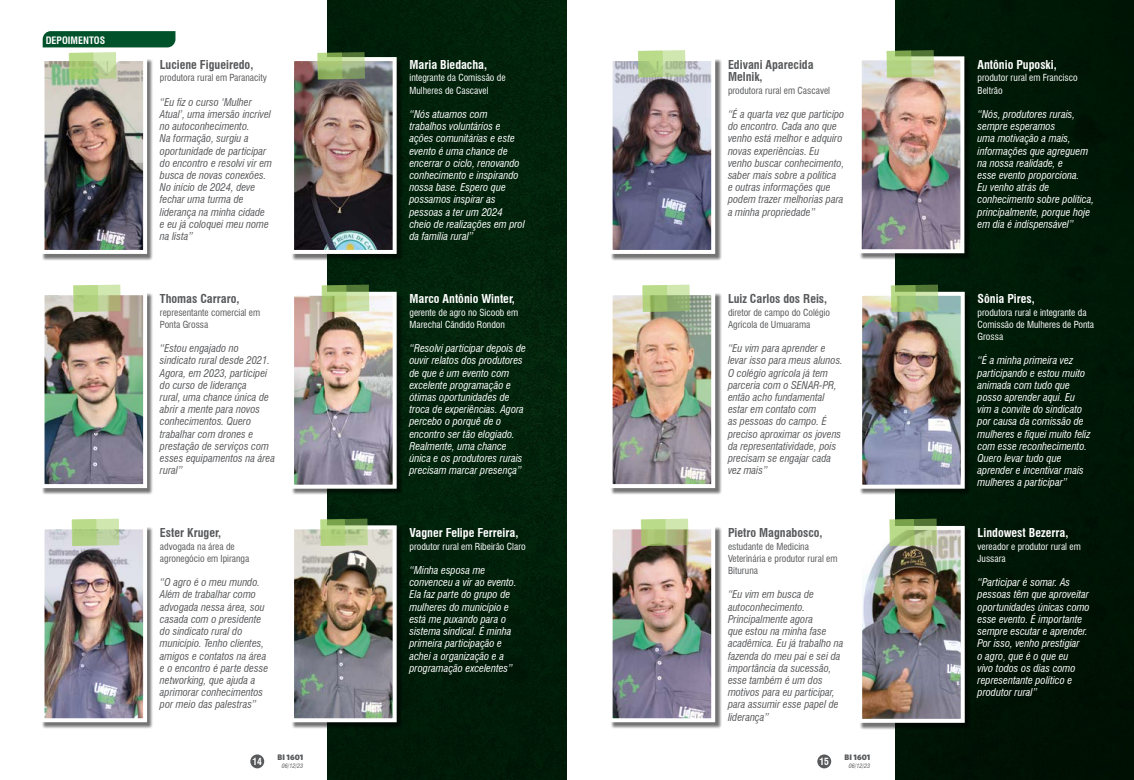
<style>
.page{position:relative;width:1134px;height:780px;background:#fff}
.page>*{position:absolute;margin:0;border:0;box-sizing:border-box;transform-origin:0 0}
.t1{font:700 condensed 12px/12.2px "Swiss 721 BT";color:#58595b}
.t2{font:700 condensed 12px "Swiss 721 BT";color:#fff}
.t3{font:italic condensed 10.5px/12.2px "Swiss 721 BT";color:#58595b}
.t4{font:italic condensed 10.5px/12.2px "Swiss 721 BT";color:#fff}
.t5{font:700 condensed 10px "Swiss 721 BT";color:#fff}
.t6{font:700 condensed 9.6px "Swiss 721 BT";color:#fff}
.t7{font:condensed 9.5px/12.2px "Swiss 721 BT";color:#fff}
.t8{font:condensed 9.5px/12.2px "Swiss 721 BT";color:#58595b}
.t9{font:900 8px "Whitney HTF";color:#58595b}
.t10{font:italic condensed 6px "Swiss 721 BT";color:#58595b}
</style>
<div class="page">
<div style="left:250px;top:754px;width:14px;height:14px;background:#58595b;border-radius:50%"></div>
<div style="left:817px;top:754px;width:14px;height:14px;background:#58595b;border-radius:50%"></div>
<img style="left:327px;top:0;width:239px;height:780px">
<div style="left:42px;top:59px;width:111px;height:201px;background:#000;opacity:.55"></div>
<img style="left:46px;top:79px;width:96px;height:170px">
<div style="left:41px;top:57px;width:106px;height:197px;border:4px solid #fff"></div>
<div style="left:291px;top:59px;width:112px;height:201px;background:#000;opacity:.55"></div>
<img style="left:295px;top:62px;width:97px;height:187px">
<div style="left:290px;top:57px;width:107px;height:197px;border:4px solid #fff"></div>
<div style="left:42px;top:293px;width:111px;height:201px;background:#000;opacity:.55"></div>
<img style="left:46px;top:296px;width:96px;height:187px">
<div style="left:41px;top:291px;width:106px;height:197px;border:4px solid #fff"></div>
<div style="left:291px;top:293px;width:112px;height:202px;background:#000;opacity:.55"></div>
<img style="left:295px;top:297px;width:97px;height:186px">
<div style="left:290px;top:292px;width:107px;height:196px;border:4px solid #fff"></div>
<div style="left:42px;top:527px;width:111px;height:201px;background:#000;opacity:.55"></div>
<img style="left:46px;top:530px;width:96px;height:187px">
<div style="left:41px;top:525px;width:106px;height:197px;border:4px solid #fff"></div>
<div style="left:291px;top:527px;width:112px;height:201px;background:#000;opacity:.55"></div>
<img style="left:295px;top:530px;width:97px;height:187px">
<div style="left:290px;top:525px;width:107px;height:197px;border:4px solid #fff"></div>
<div style="left:896px;top:0;width:238px;height:780px;background:#001706"></div>
<div style="left:610px;top:59px;width:111px;height:201px;background:#000;opacity:.55"></div>
<img style="left:614px;top:62px;width:96px;height:187px">
<div style="left:609px;top:57px;width:106px;height:197px;border:4px solid #fff"></div>
<div style="left:859px;top:58px;width:112px;height:202px;background:#000;opacity:.55"></div>
<img style="left:863px;top:61px;width:96px;height:187px">
<div style="left:858px;top:56px;width:106px;height:197px;border:4px solid #fff"></div>
<div style="left:610px;top:293px;width:111px;height:201px;background:#000;opacity:.55"></div>
<img style="left:614px;top:296px;width:96px;height:187px">
<div style="left:609px;top:291px;width:106px;height:197px;border:4px solid #fff"></div>
<div style="left:859px;top:293px;width:112px;height:202px;background:#000;opacity:.55"></div>
<img style="left:863px;top:297px;width:97px;height:186px">
<div style="left:858px;top:292px;width:107px;height:196px;border:4px solid #fff"></div>
<div style="left:610px;top:527px;width:111px;height:201px;background:#000;opacity:.55"></div>
<img style="left:614px;top:530px;width:96px;height:187px">
<div style="left:609px;top:525px;width:106px;height:197px;border:4px solid #fff"></div>
<div style="left:859px;top:527px;width:112px;height:202px;background:#000;opacity:.55"></div>
<img style="left:863px;top:531px;width:97px;height:186px">
<div style="left:858px;top:526px;width:107px;height:196px;border:4px solid #fff"></div>
<svg style="left:642px;top:284px;width:48px;height:28px"></svg>
<svg style="left:638px;top:50px;width:48px;height:27px"></svg>
<svg style="left:641px;top:518px;width:47px;height:28px"></svg>
<svg style="left:891px;top:284px;width:47px;height:28px"></svg>
<svg style="left:886px;top:50px;width:48px;height:27px"></svg>
<svg style="left:889px;top:518px;width:48px;height:28px"></svg>
<svg style="left:73px;top:284px;width:48px;height:28px"></svg>
<svg style="left:43px;top:31px;width:132px;height:48px"></svg>
<svg style="left:72px;top:518px;width:47px;height:28px"></svg>
<svg style="left:322px;top:284px;width:47px;height:28px"></svg>
<svg style="left:317px;top:52px;width:48px;height:27px"></svg>
<svg style="left:320px;top:518px;width:48px;height:28px"></svg>
<p class="t5" style="left:46px;top:34px;width:61px">DEPOIMENTOS</p>
<p class="t1" style="left:160px;top:59px;width:95px">Luciene Figueiredo,</p>
<p class="t8" style="left:160px;top:72px;width:109px">produtora rural em Paranacity</p>
<p class="t3" style="left:160px;top:96px;width:114px">“Eu fiz o curso ‘Mulher<br>Atual’, uma imersão incrível no autoconhecimento.<br>Na formação, surgiu a oportunidade de participar do encontro e resolvi vir em busca de novas conexões.<br>No início de 2024, deve fechar uma turma de liderança na minha cidade e eu já coloquei meu nome na lista”</p>
<p class="t1" style="left:160px;top:293px;width:81px">Thomas Carraro,</p>
<p class="t8" style="left:160px;top:306px;width:102px">representante comercial em<br>Ponta Grossa</p>
<p class="t3" style="left:160px;top:342px;width:117px">“Estou engajado no sindicato rural desde 2021.<br>Agora, em 2023, participei do curso de liderança<br>rural, uma chance única de abrir a mente para novos conhecimentos. Quero trabalhar com drones e prestação de serviços com esses equipamentos na área rural”</p>
<p class="t1" style="left:160px;top:527px;width:63px">Ester Kruger,</p>
<p class="t8" style="left:160px;top:540px;width:91px">advogada na área de agronegócio em Ipiranga</p>
<p class="t3" style="left:160px;top:576px;width:110px">“O agro é o meu mundo.<br>Além de trabalhar como advogada nessa área, sou casada com o presidente do sindicato rural do município. Tenho clientes, amigos e contatos na área e o encontro é parte desse networking, que ajuda a aprimorar conhecimentos por meio das palestras”</p>
<p class="t6" style="left:252px;top:755px;width:11px">14</p>
<p class="t9" style="left:278px;top:752px;width:27px">BI 1601</p>
<p class="t10" style="left:282px;top:762px;width:23px">06/12/23</p>
<p class="t2" style="left:409px;top:58px;width:79px">Maria Biedacha,</p>
<p class="t7" style="left:409px;top:72px;width:98px">integrante da Comissão de<br>Mulheres de Cascavel</p>
<p class="t4" style="left:409px;top:108px;width:117px">“Nós atuamos com trabalhos voluntários e ações comunitárias e este evento é uma chance de encerrar o ciclo, renovando conhecimento e inspirando nossa base. Espero que possamos inspirar as pessoas a ter um 2024 cheio de realizações em prol da família rural”</p>
<p class="t2" style="left:409px;top:292px;width:107px">Marco Antônio Winter,</p>
<p class="t7" style="left:409px;top:306px;width:110px">gerente de agro no Sicoob em<br>Marechal Cândido Rondon</p>
<p class="t4" style="left:409px;top:342px;width:118px">“Resolvi participar depois de ouvir relatos dos produtores de que é um evento com excelente programação e ótimas oportunidades de troca de experiências. Agora percebo o porquê de o encontro ser tão elogiado.<br>Realmente, uma chance única e os produtores rurais precisam marcar presença”</p>
<p class="t2" style="left:409px;top:526px;width:110px">Vagner Felipe Ferreira,</p>
<p class="t7" style="left:409px;top:540px;width:118px">produtor rural em Ribeirão Claro</p>
<p class="t4" style="left:409px;top:564px;width:109px">“Minha esposa me convenceu a vir ao evento.<br>Ela faz parte do grupo de mulheres do município e está me puxando para o sistema sindical. É minha primeira participação e achei a organização e a programação excelentes”</p>
<p class="t1" style="left:728px;top:59px;width:87px">Edivani Aparecida<br>Melnik,</p>
<p class="t8" style="left:728px;top:84px;width:104px">produtora rural em Cascavel</p>
<p class="t3" style="left:728px;top:108px;width:118px">“É a quarta vez que participo do encontro. Cada ano que venho está melhor e adquiro novas experiências. Eu venho buscar conhecimento, saber mais sobre a política<br>e outras informações que podem trazer melhorias para a minha propriedade”</p>
<p class="t1" style="left:728px;top:293px;width:101px">Luiz Carlos dos Reis,</p>
<p class="t8" style="left:728px;top:306px;width:104px">diretor de campo do Colégio<br>Agrícola de Umuarama</p>
<p class="t3" style="left:728px;top:342px;width:116px">“Eu vim para aprender e levar isso para meus alunos.<br>O colégio agrícola já tem parceria com o SENAR-PR, então acho fundamental estar em contato com<br>as pessoas do campo. É preciso aproximar os jovens da representatividade, pois precisam se engajar cada vez mais”</p>
<p class="t1" style="left:728px;top:527px;width:96px">Pietro Magnabosco,</p>
<p class="t8" style="left:728px;top:540px;width:111px">estudante de Medicina<br>Veterinária e produtor rural em<br>Bituruna</p>
<p class="t3" style="left:728px;top:588px;width:117px">“Eu vim em busca de autoconhecimento.<br>Principalmente agora<br>que estou na minha fase acadêmica. Eu já trabalho na fazenda do meu pai e sei da importância da sucessão, esse também é um dos motivos para eu participar, para assumir esse papel de liderança”</p>
<p class="t6" style="left:819px;top:755px;width:11px">15</p>
<p class="t9" style="left:844px;top:752px;width:27px">BI 1601</p>
<p class="t10" style="left:849px;top:762px;width:23px">06/12/23</p>
<p class="t2" style="left:977px;top:58px;width:81px">Antônio Puposki,</p>
<p class="t7" style="left:977px;top:72px;width:102px">produtor rural em Francisco<br>Beltrão</p>
<p class="t4" style="left:977px;top:108px;width:118px">“Nós, produtores rurais, sempre esperamos<br>uma motivação a mais, informações que agreguem na nossa realidade, e<br>esse evento proporciona.<br>Eu venho atrás de conhecimento sobre política, principalmente, porque hoje em dia é indispensável”</p>
<p class="t2" style="left:977px;top:292px;width:59px">Sônia Pires,</p>
<p class="t7" style="left:977px;top:306px;width:118px">produtora rural e integrante da<br>Comissão de Mulheres de Ponta<br>Grossa</p>
<p class="t4" style="left:977px;top:354px;width:114px">“É a minha primeira vez participando e estou muito animada com tudo que posso aprender aqui. Eu vim a convite do sindicato por causa da comissão de mulheres e fiquei muito feliz com esse reconhecimento.<br>Quero levar tudo que aprender e incentivar mais mulheres a participar”</p>
<p class="t2" style="left:977px;top:526px;width:92px">Lindowest Bezerra,</p>
<p class="t7" style="left:977px;top:540px;width:105px">vereador e produtor rural em<br>Jussara</p>
<p class="t4" style="left:977px;top:576px;width:114px">“Participar é somar. As pessoas têm que aproveitar oportunidades únicas como esse evento. É importante sempre escutar e aprender.<br>Por isso, venho prestigiar<br>o agro, que é o que eu<br>vivo todos os dias como representante político e produtor rural”</p>
</div>
